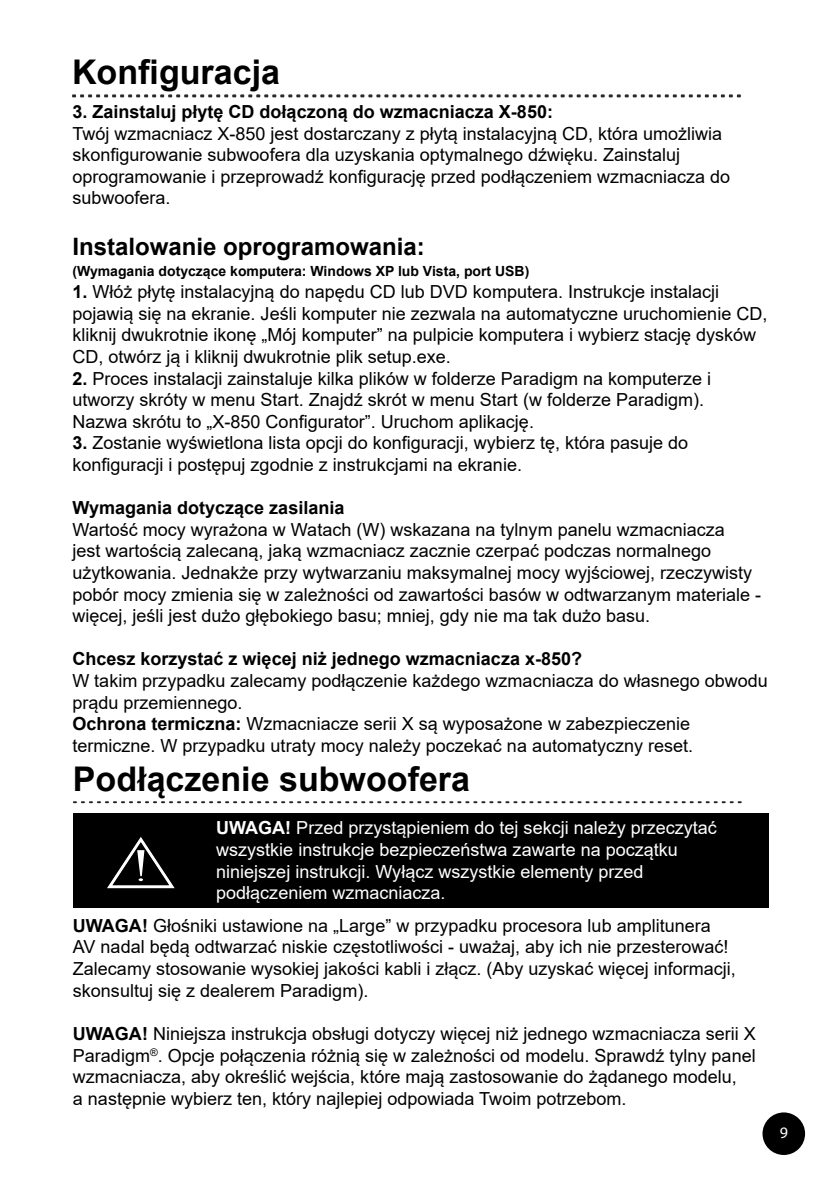
<style>
.page{position:relative;width:840px;height:1191px;background:#fff}
.page>*{position:absolute;margin:0;border:0;box-sizing:border-box;transform-origin:0 0}
.t1{font:700 34px "Arial";color:#000}
.t2{font:700 24px "Arial";color:#000}
.t3{font:18px/21.6px "Arial";color:#000}
.t4{font:18px/21.6px "Arial";color:#fff}
.t5{font:700 18px "Arial";color:#000}
.t6{font:16px "Myriad Pro";color:#fff}
.t7{font:700 14px "Arial";color:#000}
.s1{font-weight:700}
</style>
<div class="page">
<div style="left:763px;top:1113px;width:40px;height:41px;background:#000;border-radius:50%"></div>
<div style="left:762px;top:1112px;width:42px;height:43px;border:2px solid #000;border-radius:50%"></div>
<svg style="left:72px;top:94px;width:668px;height:3px"></svg>
<svg style="left:73px;top:801px;width:668px;height:2px"></svg>
<div style="left:73px;top:813px;width:695px;height:94px;background:#000"></div>
<svg style="left:107px;top:837px;width:68px;height:52px"></svg>
<h1 class="t1" style="left:72px;top:48px;width:209px">Konfiguracja</h1>
<p class="t5" style="left:72px;top:99px;width:482px">3. Zainstaluj płytę CD dołączoną do wzmacniacza X-850:</p>
<p class="t3" style="left:72px;top:122px;width:659px">Twój wzmacniacz X-850 jest dostarczany z płytą instalacyjną CD, która umożliwia skonfigurowanie subwoofera dla uzyskania optymalnego dźwięku. Zainstaluj oprogramowanie i przeprowadź konfigurację przed podłączeniem wzmacniacza do subwoofera.</p>
<h2 class="t2" style="left:72px;top:229px;width:354px">Instalowanie oprogramowania:</h2>
<p class="t7" style="left:72px;top:262px;width:458px">(Wymagania dotyczące komputera: Windows XP lub Vista, port USB)</p>
<p class="t3" style="left:72px;top:281px;width:696px"><span class="s1">1.</span> Włóż płytę instalacyjną do napędu CD lub DVD komputera. Instrukcje instalacji pojawią się na ekranie. Jeśli komputer nie zezwala na automatyczne uruchomienie CD, kliknij dwukrotnie ikonę „Mój komputer” na pulpicie komputera i wybierz stację dysków CD, otwórz ją i kliknij dwukrotnie plik setup.exe.</p>
<p class="t3" style="left:72px;top:367px;width:640px"><span class="s1">2.</span> Proces instalacji zainstaluje kilka plików w folderze Paradigm na komputerze i utworzy skróty w menu Start. Znajdź skrót w menu Start (w folderze Paradigm).<br>Nazwa skrótu to „X-850 Configurator”. Uruchom aplikację.</p>
<p class="t3" style="left:72px;top:432px;width:617px"><span class="s1">3.</span> Zostanie wyświetlona lista opcji do konfiguracji, wybierz tę, która pasuje do konfiguracji i postępuj zgodnie z instrukcjami na ekranie.</p>
<p class="t5" style="left:72px;top:495px;width:273px">Wymagania dotyczące zasilania</p>
<p class="t3" style="left:72px;top:518px;width:690px">Wartość mocy wyrażona w Watach (W) wskazana na tylnym panelu wzmacniacza<br>jest wartością zalecaną, jaką wzmacniacz zacznie czerpać podczas normalnego użytkowania. Jednakże przy wytwarzaniu maksymalnej mocy wyjściowej, rzeczywisty pobór mocy zmienia się w zależności od zawartości basów w odtwarzanym materiale - więcej, jeśli jest dużo głębokiego basu; mniej, gdy nie ma tak dużo basu.</p>
<p class="t5" style="left:72px;top:646px;width:511px">Chcesz korzystać z więcej niż jednego wzmacniacza x-850?</p>
<p class="t3" style="left:72px;top:670px;width:696px">W takim przypadku zalecamy podłączenie każdego wzmacniacza do własnego obwodu prądu przemiennego.<br><span class="s1">Ochrona termiczna:</span> Wzmacniacze serii X są wyposażone w zabezpieczenie termiczne. W przypadku utraty mocy należy poczekać na automatyczny reset.</p>
<h1 class="t1" style="left:73px;top:755px;width:398px">Podłączenie subwoofera</h1>
<p class="t4" style="left:216px;top:817px;width:502px"><span class="s1">UWAGA!</span> Przed przystąpieniem do tej sekcji należy przeczytać wszystkie instrukcje bezpieczeństwa zawarte na początku niniejszej instrukcji. Wyłącz wszystkie elementy przed podłączeniem wzmacniacza.</p>
<p class="t3" style="left:73px;top:914px;width:664px"><span class="s1">UWAGA!</span> Głośniki ustawione na „Large” w przypadku procesora lub amplitunera AV nadal będą odtwarzać niskie częstotliwości - uważaj, aby ich nie przesterować!<br>Zalecamy stosowanie wysokiej jakości kabli i złącz. (Aby uzyskać więcej informacji, skonsultuj się z dealerem Paradigm).</p>
<p class="t3" style="left:73px;top:1022px;width:684px"><span class="s1">UWAGA!</span> Niniejsza instrukcja obsługi dotyczy więcej niż jednego wzmacniacza serii X Paradigm<sup>®</sup>. Opcje połączenia różnią się w zależności od modelu. Sprawdź tylny panel wzmacniacza, aby określić wejścia, które mają zastosowanie do żądanego modelu,<br>a następnie wybierz ten, który najlepiej odpowiada Twoim potrzebom.</p>
<p class="t6" style="left:779px;top:1123px;width:10px">9</p>
</div>
